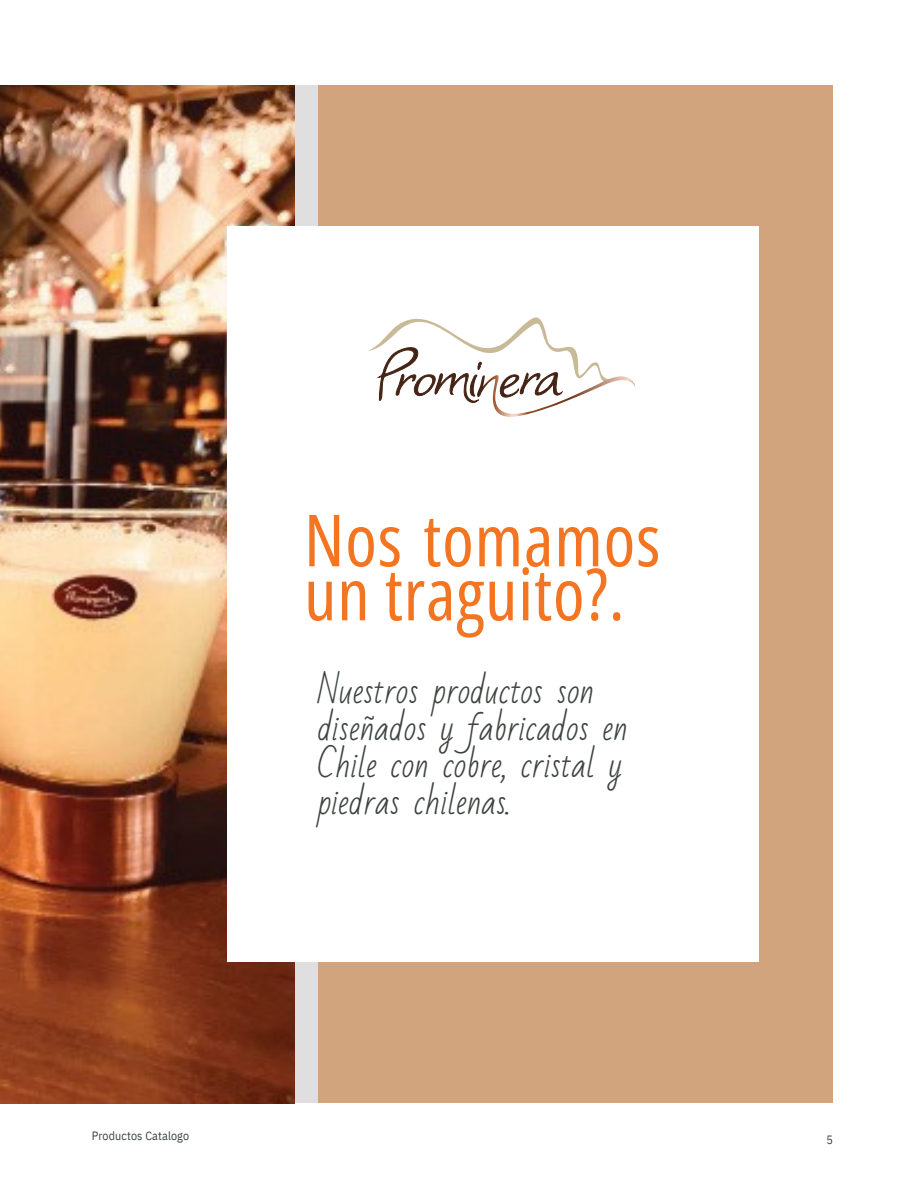
<style>
.page{position:relative;width:918px;height:1188px;background:#fff}
.page>*{position:absolute;margin:0;border:0;box-sizing:border-box;transform-origin:0 0}
.t1{font:72px/54px "Open Sans Condensed";letter-spacing:.01em;color:#f47521}
.t2{font:33px/37.2px "Bad Script";color:#3d443f}
.t3{font:12px "IBM Plex Sans Cond";letter-spacing:.01em;color:#3d443f}
</style>
<div class="page">
<div style="left:48px;top:85px;width:785px;height:1018px;background:#d2a47d"></div>
<img style="left:0;top:85px;width:295px;height:1018px">
<div style="left:227px;top:226px;width:532px;height:736px;background:#fff"></div>
<svg style="left:368px;top:317px;width:268px;height:100px"></svg>
<p class="t1" style="left:304px;top:511px;width:358px">Nos tomamos un traguito?.</p>
<p class="t2" style="left:317px;top:673px;width:312px">Nuestros productos son diseñados y fabricados en<br>Chile con cobre, cristal y piedras chilenas.</p>
<h1 class="t3" style="left:92px;top:1128px;width:99px">Productos Catalogo</h1>
<h2 class="t3" style="left:826px;top:1132px;width:8px">5</h2>
</div>
